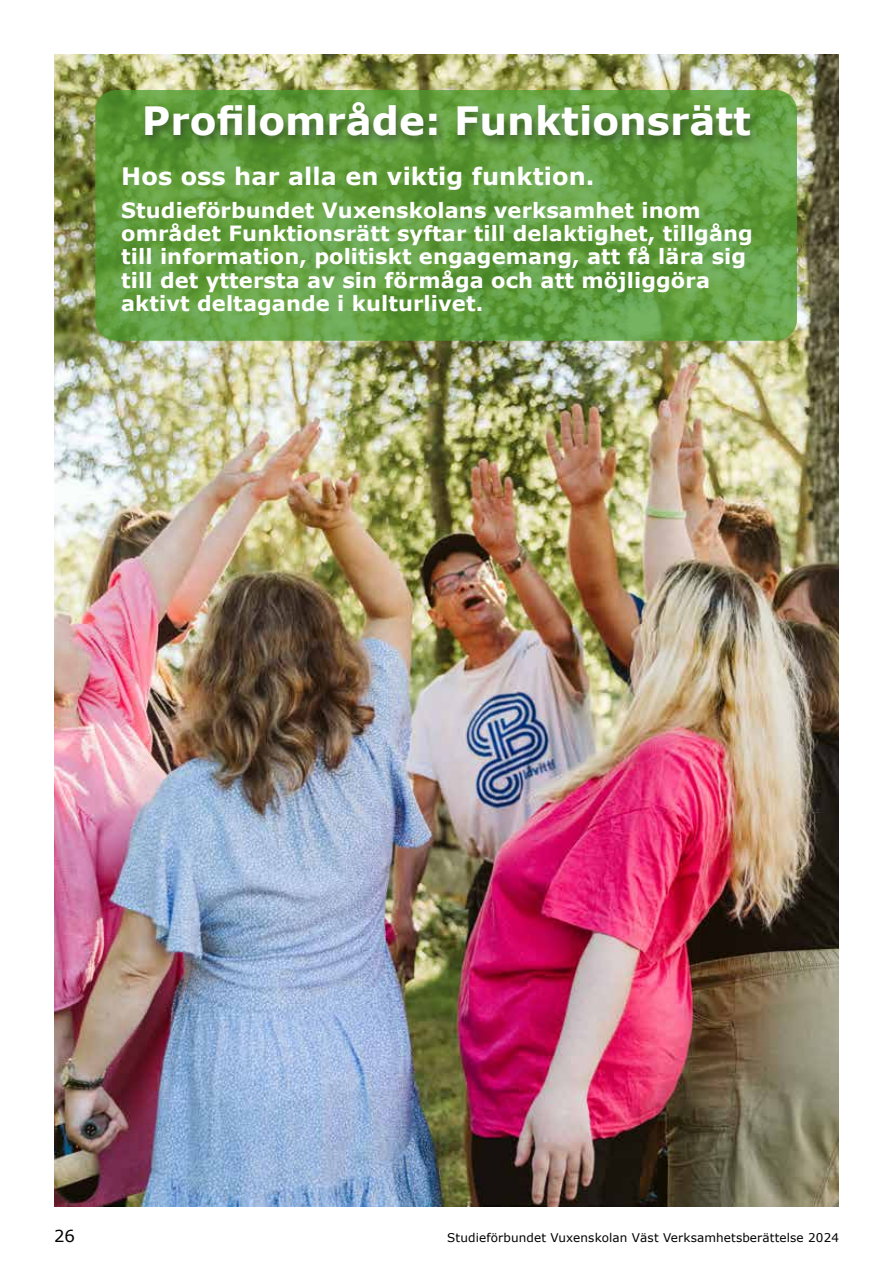
<style>
.page{position:relative;width:893px;height:1263px;background:#fff}
.page>*{position:absolute;margin:0;border:0;box-sizing:border-box;transform-origin:0 0}
.t1{font:700 39px "Verdana";color:#fff}
.t2{font:700 24px "Verdana";letter-spacing:.005em;color:#fff}
.t3{font:700 21px/23.2px "Verdana";letter-spacing:.005em;color:#fff}
.t4{font:16.5px "Verdana";color:#000}
.t5{font:12px "Verdana";letter-spacing:.01em;color:#000}
</style>
<div class="page">
<img style="left:54px;top:54px;width:785px;height:1153px">
<svg style="left:95px;top:90px;width:702px;height:251px;background:#639f42"></svg>
<div style="left:140px;top:100px;width:621px;height:49px;background:#2f4827;opacity:.75"></div>
<h1 class="t1" style="left:142px;top:93px;width:611px">Profilområde: Funktionsrätt</h1>
<p class="t2" style="left:121px;top:159px;width:475px">Hos oss har alla en viktig funktion.</p>
<p class="t3" style="left:121px;top:198px;width:633px">Studieförbundet Vuxenskolans verksamhet inom området Funktionsrätt syftar till delaktighet, tillgång till information, politiskt engagemang, att få lära sig till det yttersta av sin förmåga och att möjliggöra aktivt deltagande i kulturlivet.</p>
<p class="t4" style="left:54px;top:1225px;width:23px">26</p>
<p class="t5" style="left:447px;top:1229px;width:393px">Studieförbundet Vuxenskolan Väst Verksamhetsberättelse 2024</p>
</div>
